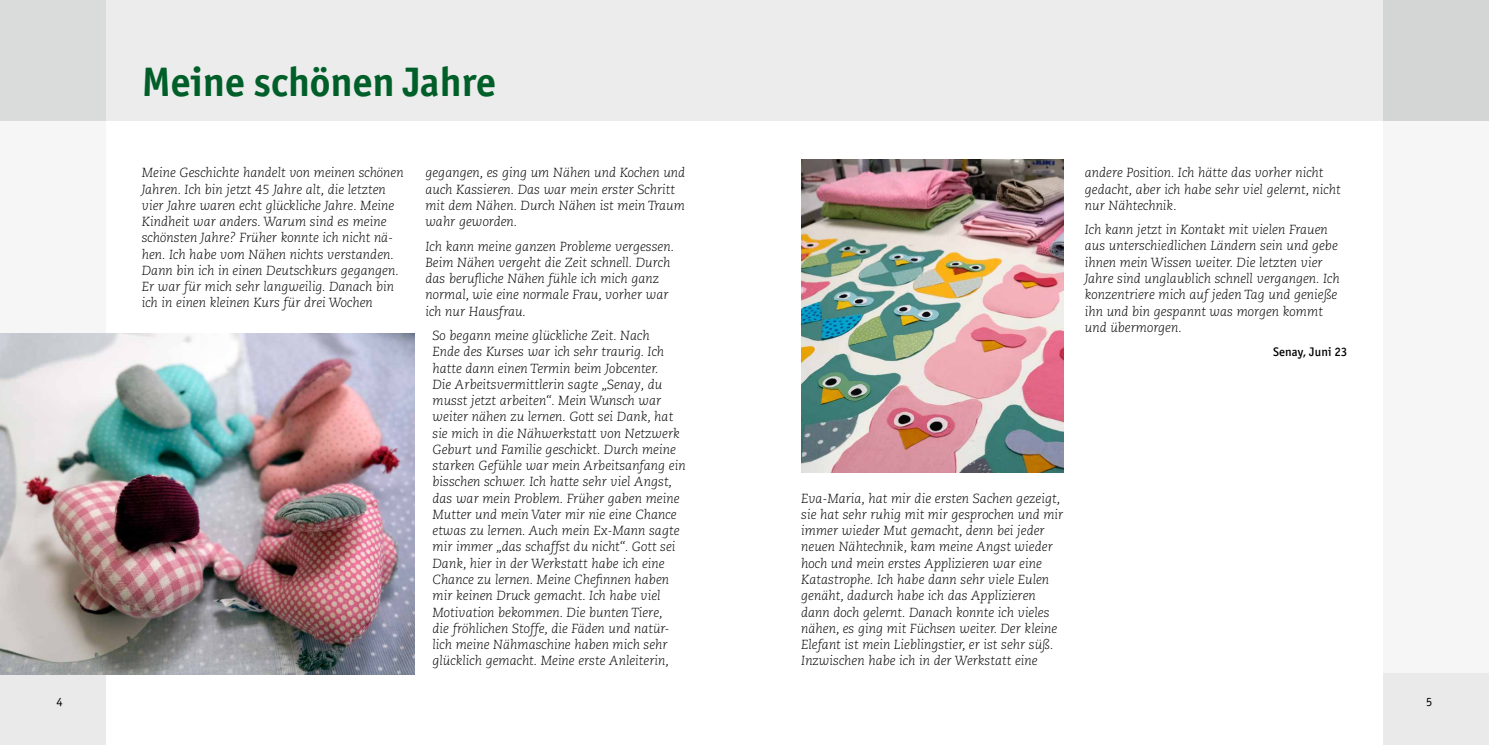
<style>
.page{position:relative;width:1489px;height:745px;background:#fff}
.page>*{position:absolute;margin:0;border:0;box-sizing:border-box;transform-origin:0 0}
.t1{font:700 41.25px "Officina Sans ITC Pro";color:#005f28}
.t2{font:italic 300 13.12px/16.2px "Caecilia LT Pro 46";color:#000}
.t3{font:500 12.5px "Officina Sans ITC Pro";letter-spacing:.01em;color:#000}
.t4{font:12.5px "Officina Sans ITC Pro";color:#000}
</style>
<div class="page">
<div style="left:1382px;top:0;width:106px;height:744px;background:#f6f6f6"></div>
<div style="left:0;top:0;width:1488px;height:121px;background:#ececec"></div>
<div style="left:1382px;top:0;width:106px;height:120px;background:#d4d5d5"></div>
<div style="left:0;top:0;width:106px;height:744px;background:#f6f6f6"></div>
<div style="left:1382px;top:673px;width:106px;height:71px;background:#eaeaea"></div>
<div style="left:0;top:0;width:106px;height:121px;background:#dadbdb"></div>
<div style="left:0;top:673px;width:106px;height:71px;background:#eaeaea"></div>
<img style="left:0;top:333px;width:415px;height:340px">
<img style="left:801px;top:159px;width:262px;height:313px">
<h1 class="t1" style="left:142px;top:56px;width:356px">Meine schönen Jahre</h1>
<p class="t2" style="left:142px;top:164px;width:263px">Meine Geschichte handelt von meinen schönen Jahren. Ich bin jetzt 45 Jahre alt, die letzten vier Jahre waren echt glückliche Jahre. Meine Kindheit war anders. Warum sind es meine schönsten Jahre? Früher konnte ich nicht nä&shy;hen. Ich habe vom Nähen nichts verstanden.<br>Dann bin ich in einen Deutschkurs gegangen.<br>Er war für mich sehr langweilig. Danach bin ich in einen kleinen Kurs für drei Wochen</p>
<p class="t2" style="left:425px;top:164px;width:261px">gegangen, es ging um Nähen und Kochen und auch Kassieren. Das war mein erster Schritt mit dem Nähen. Durch Nähen ist mein Traum wahr geworden.</p>
<p class="t2" style="left:425px;top:238px;width:250px">Ich kann meine ganzen Probleme vergessen.<br>Beim Nähen vergeht die Zeit schnell. Durch das berufliche Nähen fühle ich mich ganz normal, wie eine normale Frau, vorher war ich nur Hausfrau.</p>
<p class="t2" style="left:432px;top:327px;width:255px">So begann meine glückliche Zeit. Nach<br>Ende des Kurses war ich sehr traurig. Ich hatte dann einen Termin beim Jobcenter.<br>Die Arbeitsvermittlerin sagte „Senay, du musst jetzt arbeiten“. Mein Wunsch war weiter nähen zu lernen. Gott sei Dank, hat sie mich in die Nähwerkstatt von Netzwerk Geburt und Familie geschickt. Durch meine starken Gefühle war mein Arbeitsanfang ein bisschen schwer. Ich hatte sehr viel Angst, das war mein Problem. Früher gaben meine Mutter und mein Vater mir nie eine Chance etwas zu lernen. Auch mein Ex-Mann sagte mir immer „das schaffst du nicht“. Gott sei Dank, hier in der Werkstatt habe ich eine Chance zu lernen. Meine Chefinnen haben mir keinen Druck gemacht. Ich habe viel Motivation bekommen. Die bunten Tiere,<br>die fröhlichen Stoffe, die Fäden und natür&shy;lich meine Nähmaschine haben mich sehr glücklich gemacht. Meine erste Anleiterin,</p>
<p class="t2" style="left:1084px;top:164px;width:257px">andere Position. Ich hätte das vorher nicht gedacht, aber ich habe sehr viel gelernt, nicht nur Nähtechnik.</p>
<p class="t2" style="left:1084px;top:221px;width:256px">Ich kann jetzt in Kontakt mit vielen Frauen aus unterschiedlichen Ländern sein und gebe ihnen mein Wissen weiter. Die letzten vier Jahre sind unglaublich schnell vergangen. Ich konzentriere mich auf jeden Tag und genieße ihn und bin gespannt was morgen kommt und übermorgen.</p>
<p class="t3" style="left:1272px;top:344px;width:76px">Senay, Juni 23</p>
<p class="t2" style="left:801px;top:489px;width:264px">Eva-Maria, hat mir die ersten Sachen gezeigt, sie hat sehr ruhig mit mir gesprochen und mir immer wieder Mut gemacht, denn bei jeder neuen Nähtechnik, kam meine Angst wieder hoch und mein erstes Applizieren war eine Katastrophe. Ich habe dann sehr viele Eulen genäht, dadurch habe ich das Applizieren dann doch gelernt. Danach konnte ich vieles nähen, es ging mit Füchsen weiter. Der kleine Elefant ist mein Lieblingstier, er ist sehr süß.<br>Inzwischen habe ich in der Werkstatt eine</p>
<p class="t4" style="left:56px;top:694px;width:8px">4</p>
<p class="t4" style="left:1425px;top:694px;width:8px">5</p>
</div>
